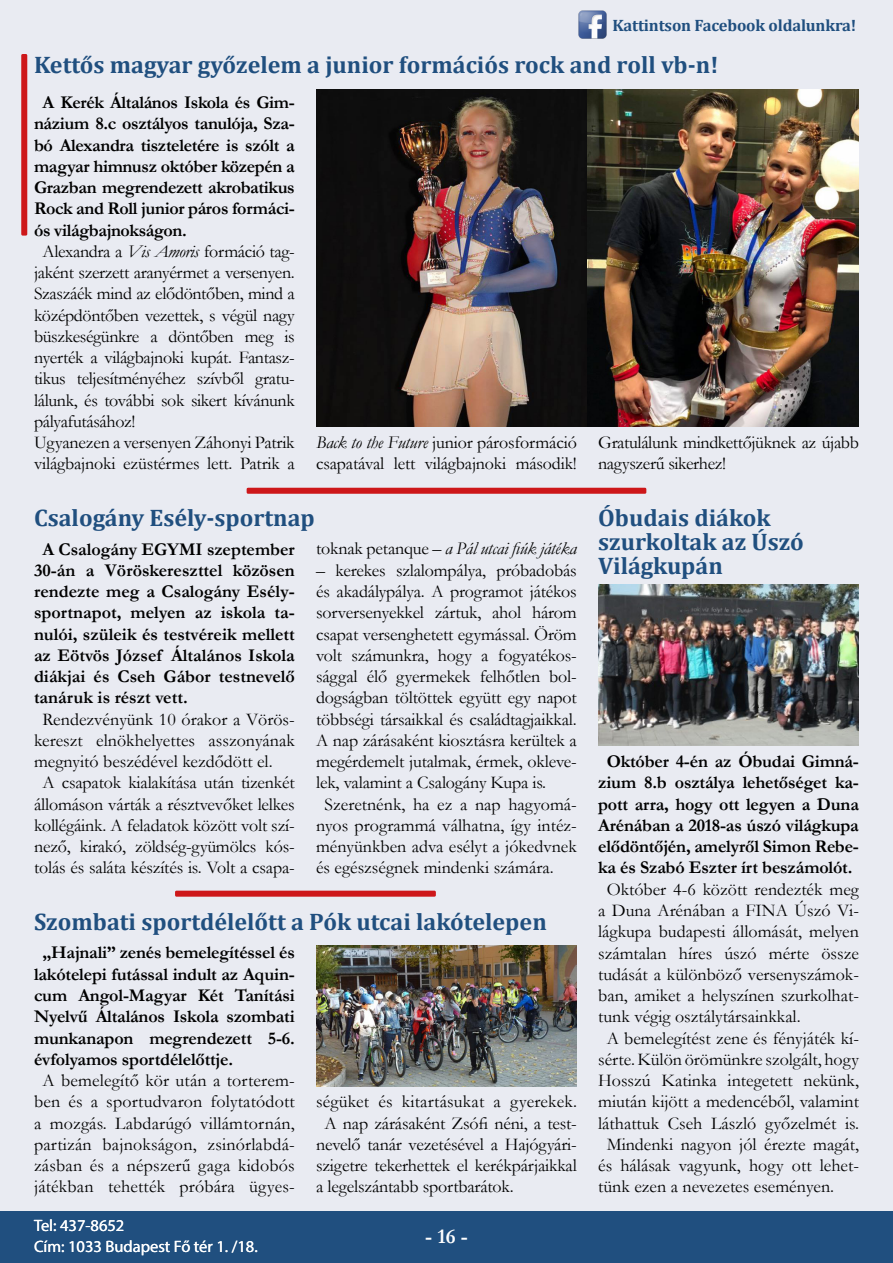
<style>
.page{position:relative;width:893px;height:1263px;background:#e9ebf2}
.page>*{position:absolute;margin:0;border:0;box-sizing:border-box;transform-origin:0 0}
.t1{font:700 24px/24px "Cambria";color:#204f7f}
.t2{font:700 21px "Garamond";color:#fff}
.t3{font:18px/21.3px "Garamond";letter-spacing:-.01em;color:#000}
.t4{font:700 18px/21.3px "Garamond";letter-spacing:-.01em;color:#000;text-align:justify}
.t5{font:18px/21.3px "Garamond";letter-spacing:.01em;color:#000;text-align:center}
.t6{font:italic 18px "Garamond";letter-spacing:-.01em;color:#000}
.t7{font:16.5px/21.3px "Myriad Pro";color:#fff}
.t8{font:700 16.5px "Cambria";letter-spacing:-.01em;color:#204f7f}
.s1{font-style:italic}
.s2{font-style:normal}
</style>
<div class="page">
<div style="left:0;top:1212px;width:893px;height:51px;background:#204f7f"></div>
<div style="left:21px;top:54px;width:6px;height:182px;background:#cd171a;border-radius:2px"></div>
<img style="left:578px;top:10px;width:29px;height:29px">
<div style="left:175px;top:891px;width:261px;height:6px;background:#cd171a;border-radius:2px"></div>
<div style="left:247px;top:488px;width:399px;height:6px;background:#cd171a;border-radius:2px"></div>
<img style="left:598px;top:584px;width:261px;height:162px">
<img style="left:316px;top:89px;width:543px;height:338px">
<img style="left:316px;top:946px;width:261px;height:140px">
<p class="t8" style="left:612px;top:14px;width:245px">Kattintson Facebook oldalunkra!</p>
<h1 class="t1" style="left:34px;top:52px;width:686px">Kettős magyar győzelem a junior formációs rock and roll vb-n!</h1>
<p class="t4" style="left:43px;top:92px;width:254px">A Kerék Általános Iskola és Gim-</p>
<p class="t4" style="left:34px;top:113px;width:262px">názium 8.c osztályos tanulója, Sza-</p>
<p class="t4" style="left:34px;top:134px;width:262px">bó Alexandra tiszteletére is szólt a</p>
<p class="t4" style="left:34px;top:156px;width:262px">magyar himnusz október közepén a</p>
<p class="t4" style="left:34px;top:177px;width:262px">Grazban megrendezett akrobatikus</p>
<p class="t4" style="left:34px;top:198px;width:262px">Rock and Roll junior páros formáci-</p>
<p class="t4" style="left:34px;top:219px;width:154px">ós világbajnokságon.</p>
<p class="t3" style="left:43px;top:240px;width:254px">Alexandra a <span class="s1">Vis Amoris</span> formáció tag-</p>
<p class="t3" style="left:34px;top:261px;width:262px">jaként szerzett aranyérmet a versenyen.</p>
<p class="t3" style="left:34px;top:283px;width:262px">Szaszáék mind az elődöntőben, mind a</p>
<p class="t3" style="left:34px;top:304px;width:262px">középdöntőben vezettek, s végül nagy</p>
<p class="t3" style="left:34px;top:325px;width:262px">büszkeségünkre a döntőben meg is</p>
<p class="t3" style="left:34px;top:346px;width:262px">nyerték a világbajnoki kupát. Fantasz-</p>
<p class="t3" style="left:34px;top:368px;width:262px">tikus teljesítményéhez szívből gratu-</p>
<p class="t3" style="left:34px;top:389px;width:262px">lálunk, és további sok sikert kívánunk</p>
<p class="t3" style="left:34px;top:410px;width:103px">pályafutásához!</p>
<p class="t3" style="left:34px;top:431px;width:262px">Ugyanezen a versenyen Záhonyi Patrik</p>
<p class="t3" style="left:34px;top:453px;width:262px">világbajnoki ezüstérmes lett. Patrik a</p>
<p class="t3" style="left:316px;top:431px;width:262px"><span class="s1">Back to the Future</span> junior párosformáció csapatával lett világbajnoki második!</p>
<p class="t3" style="left:598px;top:431px;width:262px">Gratulálunk mindkettőjüknek az újabb nagyszerű sikerhez!</p>
<h1 class="t1" style="left:34px;top:505px;width:282px">Csalogány Esély-sportnap</h1>
<p class="t4" style="left:34px;top:538px;width:262px;text-indent:8px">A Csalogány EGYMI szeptember 30-án a Vöröskereszttel közösen rendezte meg a Csalogány Esély&shy;sportnapot, melyen az iskola ta&shy;nulói, szüleik és testvéreik mellett az Eötvös József Általános Iskola diákjai és Cseh Gábor testnevelő tanáruk is részt vett.</p>
<p class="t3" style="left:43px;top:708px;width:254px">Rendezvényünk 10 órakor a Vörös-</p>
<p class="t3" style="left:34px;top:729px;width:262px">kereszt elnökhelyettes asszonyának</p>
<p class="t3" style="left:34px;top:750px;width:240px">megnyitó beszédével kezdődött el.</p>
<p class="t3" style="left:43px;top:772px;width:254px">A csapatok kialakítása után tizenkét</p>
<p class="t3" style="left:34px;top:793px;width:262px">állomáson várták a résztvevőket lelkes</p>
<p class="t3" style="left:34px;top:814px;width:262px">kollégáink. A feladatok között volt szí-</p>
<p class="t3" style="left:34px;top:835px;width:262px">nező, kirakó, zöldség-gyümölcs kós-</p>
<p class="t3" style="left:34px;top:857px;width:262px">tolás és saláta készítés is. Volt a csapa-</p>
<p class="t6" style="left:316px;top:537px;width:262px"><span class="s2">toknak petanque</span> – a Pál utcai fiúk játéka</p>
<p class="t3" style="left:316px;top:559px;width:262px"><span class="s1">–</span> kerekes szlalompálya, próbadobás</p>
<p class="t3" style="left:316px;top:580px;width:262px">és akadálypálya. A programot játékos</p>
<p class="t3" style="left:316px;top:601px;width:262px">sorversenyekkel zártuk, ahol három</p>
<p class="t3" style="left:316px;top:623px;width:262px">csapat versenghetett egymással. Öröm</p>
<p class="t3" style="left:316px;top:644px;width:262px">volt számunkra, hogy a fogyatékos-</p>
<p class="t3" style="left:316px;top:665px;width:262px">sággal élő gyermekek felhőtlen bol-</p>
<p class="t3" style="left:316px;top:686px;width:262px">dogságban töltöttek együtt egy napot</p>
<p class="t3" style="left:316px;top:708px;width:262px">többségi társaikkal és családtagjaikkal.</p>
<p class="t3" style="left:316px;top:729px;width:262px">A nap zárásaként kiosztásra kerültek a</p>
<p class="t3" style="left:316px;top:750px;width:262px">megérdemelt jutalmak, érmek, okleve-</p>
<p class="t3" style="left:316px;top:771px;width:232px">lek, valamint a Csalogány Kupa is.</p>
<p class="t3" style="left:325px;top:793px;width:254px">Szeretnénk, ha ez a nap hagyomá-</p>
<p class="t3" style="left:316px;top:814px;width:262px">nyos programmá válhatna, így intéz-</p>
<p class="t3" style="left:316px;top:835px;width:262px">ményünkben adva esélyt a jókedvnek</p>
<p class="t3" style="left:316px;top:857px;width:239px">és egészségnek mindenki számára.</p>
<h1 class="t1" style="left:34px;top:909px;width:514px">Szombati sportdélelőtt a Pók utcai lakótelepen</h1>
<p class="t4" style="left:34px;top:942px;width:262px;text-indent:8px">„Hajnali” zenés bemelegítéssel és lakótelepi futással indult az Aquin&shy;cum Angol-Magyar Két Tanítási Nyelvű Általános Iskola szombati munkanapon megrendezett 5-6. évfolyamos sportdélelőttje.</p>
<p class="t5" style="left:34px;top:1069px;width:262px">A bemelegítő kör után a torterem&shy;ben és a sportudvaron folytatódott a mozgás. Labdarúgó villámtornán, partizán bajnokságon, zsinórlabdá&shy;zásban és a népszerű gaga kidobós játékban tehették próbára ügyes-</p>
<p class="t5" style="left:316px;top:1090px;width:262px">ségüket és kitartásukat a gyerekek.</p>
<p class="t3" style="left:325px;top:1112px;width:254px">A nap zárásaként Zsófi néni, a test-</p>
<p class="t3" style="left:316px;top:1133px;width:262px">nevelő tanár vezetésével a Hajógyári-</p>
<p class="t3" style="left:316px;top:1154px;width:262px">szigetre tekerhettek el kerékpárjaikkal</p>
<p class="t3" style="left:316px;top:1175px;width:199px">a legelszántabb sportbarátok.</p>
<p class="t7" style="left:34px;top:1214px;width:225px">Tel: 437-8652<br>Cím: 1033 Budapest Fő tér 1. /18.</p>
<p class="t2" style="left:425px;top:1222px;width:44px">- 16 -</p>
<h1 class="t1" style="left:598px;top:505px;width:207px">Óbudais diákok szurkoltak az Úszó<br>Világkupán</h1>
<p class="t4" style="left:598px;top:751px;width:262px;text-align:center">Október 4-én az Óbudai Gimná&shy;zium 8.b osztálya lehetőséget ka&shy;pott arra, hogy ott legyen a Duna Arénában a 2018-as úszó világkupa elődöntőjén, amelyről Simon Rebe&shy;ka és Szabó Eszter írt beszámolót.</p>
<p class="t3" style="left:607px;top:878px;width:254px">Október 4-6 között rendezték meg</p>
<p class="t3" style="left:598px;top:899px;width:262px">a Duna Arénában a FINA Úszó Vi-</p>
<p class="t3" style="left:598px;top:920px;width:262px">lágkupa budapesti állomását, melyen</p>
<p class="t3" style="left:598px;top:942px;width:262px">számtalan híres úszó mérte össze</p>
<p class="t3" style="left:598px;top:963px;width:262px">tudását a különböző versenyszámok-</p>
<p class="t3" style="left:598px;top:984px;width:262px">ban, amiket a helyszínen szurkolhat-</p>
<p class="t3" style="left:598px;top:1005px;width:204px">tunk végig osztálytársainkkal.</p>
<p class="t3" style="left:607px;top:1027px;width:254px">A bemelegítést zene és fényjáték kí-</p>
<p class="t3" style="left:598px;top:1048px;width:262px">sérte. Külön örömünkre szolgált, hogy</p>
<p class="t3" style="left:598px;top:1069px;width:262px">Hosszú Katinka integetett nekünk,</p>
<p class="t3" style="left:598px;top:1090px;width:262px">miután kijött a medencéből, valamint</p>
<p class="t3" style="left:598px;top:1112px;width:262px">láthattuk Cseh László győzelmét is.</p>
<p class="t3" style="left:607px;top:1133px;width:254px">Mindenki nagyon jól érezte magát,</p>
<p class="t3" style="left:598px;top:1154px;width:262px">és hálásak vagyunk, hogy ott lehet-</p>
<p class="t3" style="left:598px;top:1175px;width:237px">tünk ezen a nevezetes eseményen.</p>
</div>
